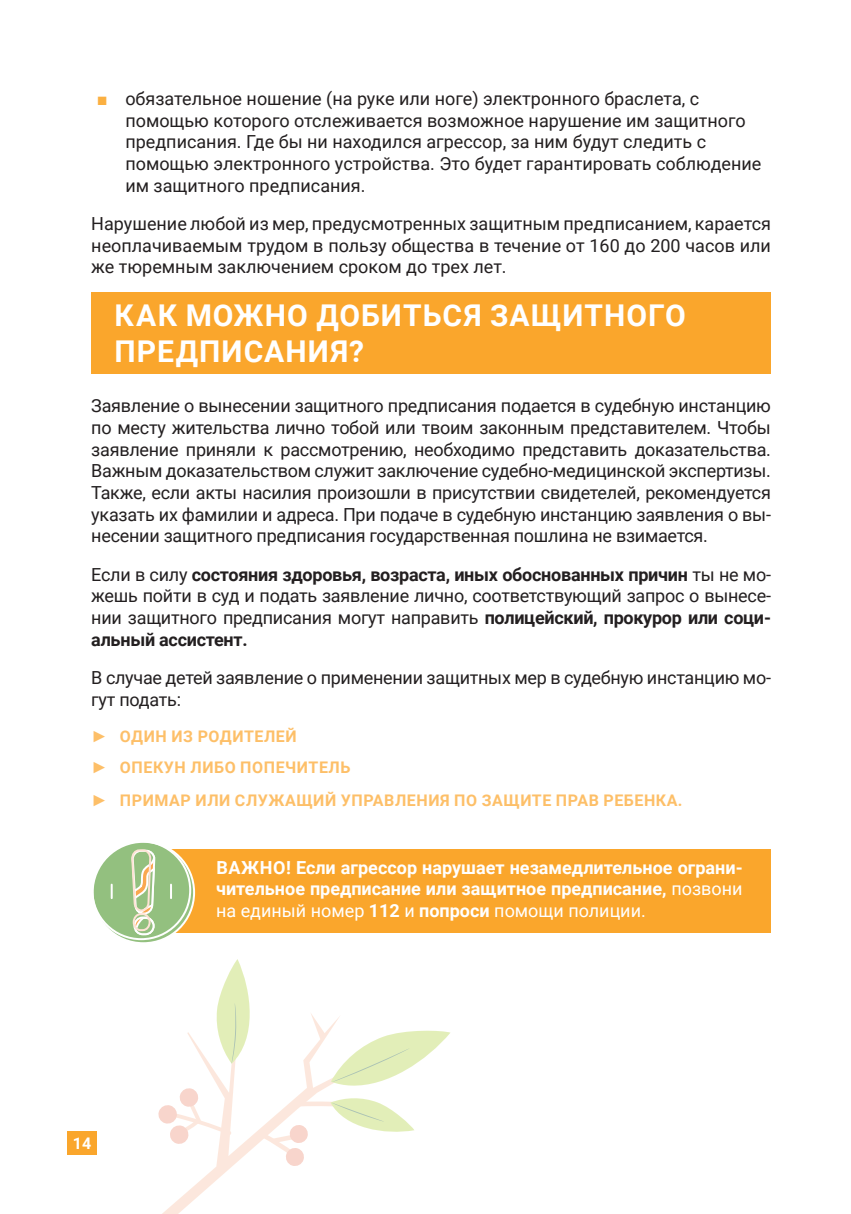
<style>
.page{position:relative;width:851px;height:1214px;background:#fff}
.page>*{position:absolute;margin:0;border:0;box-sizing:border-box;transform-origin:0 0}
.capitol-title-big{font:700 30px/36px "Roboto";letter-spacing:.035em;color:#fff}
.t1{font:18px/21.6px "Roboto";color:#231f20;text-align:justify}
.important{font:700 18px/21.6px "Roboto";color:#fff;text-align:justify}
.t2{font:700 16px "Roboto";letter-spacing:.035em;color:#fdbf68}
.t3{font:700 16px "Roboto";color:#fff}
.s1{font-family:"Arial";color:#fbb041}
.s2{font-weight:700}
.s3{font-family:"Arial"}
.s4{font-weight:400}
</style>
<div class="page">
<div style="left:67px;top:1130px;width:30px;height:24px;background:#faa62c"></div>
<svg style="left:158px;top:959px;width:292px;height:254px"></svg>
<div style="left:91px;top:292px;width:679px;height:82px;background:#faa62c"></div>
<div style="left:142px;top:848px;width:628px;height:84px;background:#faa62c"></div>
<div style="left:93px;top:841px;width:101px;height:102px;background:#93c07f;border-radius:50%"></div>
<div style="left:91px;top:840px;width:100px;height:100px;border:2px solid #fff;border-radius:50%"></div>
<svg style="left:130px;top:840px;width:26px;height:96px"></svg>
<svg style="left:111px;top:884px;width:2px;height:14px"></svg>
<svg style="left:170px;top:884px;width:2px;height:14px"></svg>
<p class="t1" style="left:125px;top:87px;width:637px;text-align:left;text-indent:-28px"><span class="s1">■</span> обязательное ношение (на руке или ноге) электронного браслета, с помощью которого отслеживается возможное нарушение им защитного предписания. Где бы ни находился агрессор, за ним будут следить с помощью электронного устройства. Это будет гарантировать соблюдение им защитного предписания.</p>
<p class="t1" style="left:91px;top:212px;width:681px">Нарушение любой из мер, предусмотренных защитным предписанием, карается неоплачиваемым трудом в пользу общества в течение от 160 до 200 часов или же тюремным заключением сроком до трех лет.</p>
<p class="capitol-title-big" style="left:114px;top:296px;width:573px">КАК МОЖНО ДОБИТЬСЯ ЗАЩИТНОГО<br>ПРЕДПИСАНИЯ?</p>
<p class="t1" style="left:91px;top:394px;width:681px">Заявление о вынесении защитного предписания подается в судебную инстанцию по месту жительства лично тобой или твоим законным представителем. Чтобы заявление приняли к рассмотрению, необходимо представить доказательства.<br>Важным доказательством служит заключение судебно-медицинской экспертизы.<br>Также, если акты насилия произошли в присутствии свидетелей, рекомендуется указать их фамилии и адреса. При подаче в судебную инстанцию заявления о вы&shy;несении защитного предписания государственная пошлина не взимается.</p>
<p class="t1" style="left:91px;top:563px;width:681px">Если в силу <span class="s2">состояния здоровья, возраста, иных обоснованных причин</span> ты не мо&shy;жешь пойти в суд и подать заявление лично, соответствующий запрос о вынесе&shy;нии защитного предписания могут направить <span class="s2">полицейский, прокурор или соци&shy;альный ассистент.</span></p>
<p class="t1" style="left:91px;top:666px;width:681px">В случае детей заявление о применении защитных мер в судебную инстанцию мо&shy;гут подать:</p>
<p class="t2" style="left:92px;top:725px;width:206px"><span class="s3">►</span> ОДИН ИЗ РОДИТЕЛЕЙ</p>
<p class="t2" style="left:92px;top:755px;width:260px"><span class="s3">►</span> ОПЕКУН ЛИБО ПОПЕЧИТЕЛЬ</p>
<p class="t2" style="left:92px;top:788px;width:592px"><span class="s3">►</span> ПРИМАР ИЛИ СЛУЖАЩИЙ УПРАВЛЕНИЯ ПО ЗАЩИТЕ ПРАВ РЕБЕНКА.</p>
<p class="t3" style="left:73px;top:1131px;width:20px">14</p>
<p class="important" style="left:216px;top:855px;width:528px">ВАЖНО! Если агрессор нарушает незамедлительное ограни&shy;чительное предписание или защитное предписание, <span class="s4">позвони на единый номер</span> 112 <span class="s4">и</span> попроси <span class="s4">помощи полиции.</span></p>
</div>
